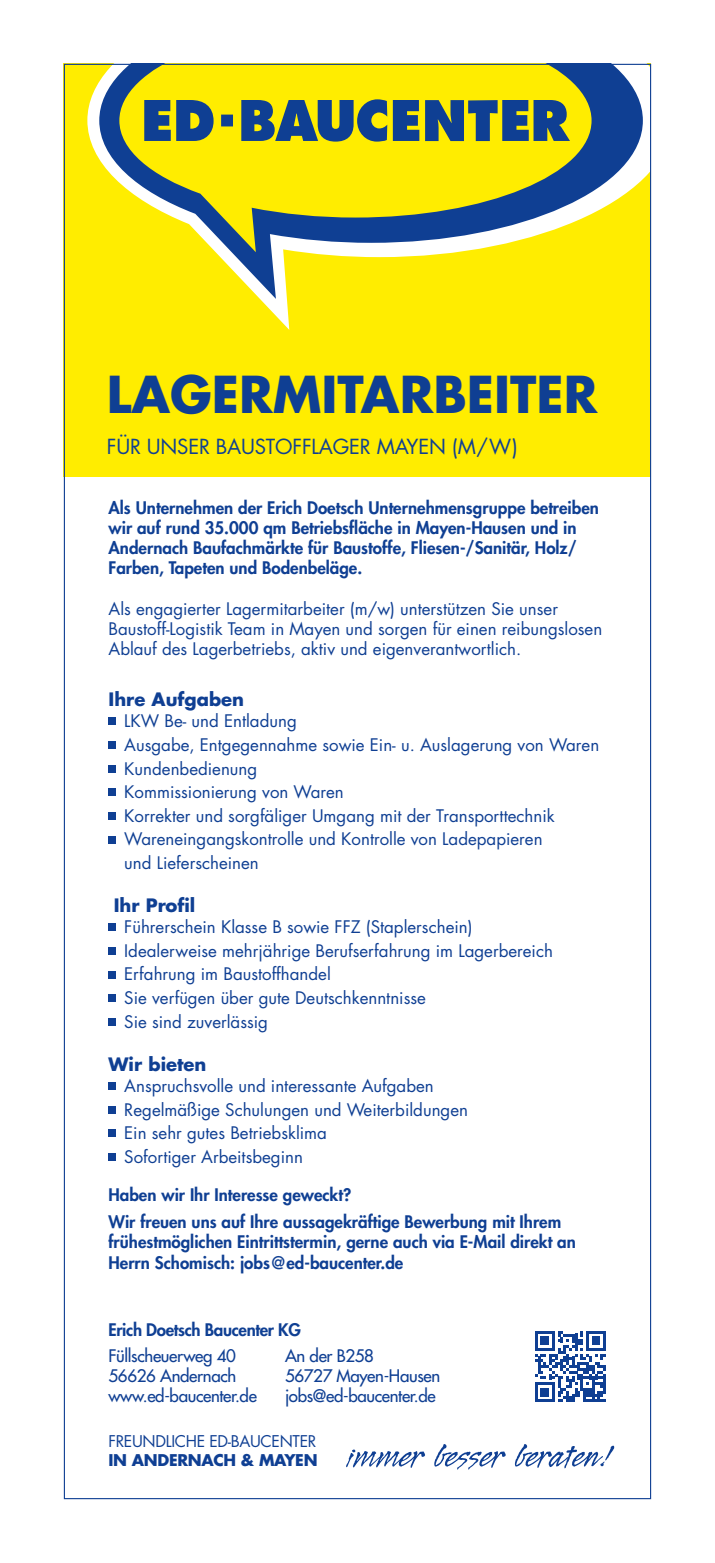
<style>
.page{position:relative;width:715px;height:1563px;background:#fff}
.page>*{position:absolute;margin:0;border:0;box-sizing:border-box;transform-origin:0 0}
.t1{font:700 49.5px "Futura";color:#0f3f93}
.t2{font:20.25px "Futura";letter-spacing:-.01em;color:#0f3f93}
.t3{font:700 18px "Futura";color:#0f3f93}
.t4{font:16.88px/20.2px "Futura";color:#0f3f93}
.t5{font:800 16.88px/20.2px "Futura";color:#0f3f93}
.t6{font:16.88px "Futura";letter-spacing:-.02em;color:#0f3f93}
.t7{font:800 16.88px "Futura";letter-spacing:-.02em;color:#0f3f93}
.t8{font:15.75px/18.9px "Futura";letter-spacing:-.02em;color:#0f3f93}
.s1{font-weight:700}
</style>
<div class="page">
<div style="left:64px;top:64px;width:587px;height:413px;background:#ffed00"></div>
<svg style="left:87px;top:66px;width:562px;height:264px"></svg>
<svg style="left:99px;top:66px;width:543px;height:233px"></svg>
<svg style="left:119px;top:66px;width:472px;height:186px"></svg>
<svg style="left:144px;top:99px;width:425px;height:43px"></svg>
<div style="left:108px;top:718px;width:8px;height:7px;background:#0f3f93"></div>
<div style="left:108px;top:741px;width:8px;height:7px;background:#0f3f93"></div>
<div style="left:108px;top:765px;width:8px;height:7px;background:#0f3f93"></div>
<div style="left:108px;top:789px;width:8px;height:7px;background:#0f3f93"></div>
<div style="left:108px;top:812px;width:8px;height:7px;background:#0f3f93"></div>
<div style="left:108px;top:836px;width:8px;height:7px;background:#0f3f93"></div>
<div style="left:108px;top:924px;width:8px;height:7px;background:#0f3f93"></div>
<div style="left:108px;top:947px;width:8px;height:7px;background:#0f3f93"></div>
<div style="left:108px;top:971px;width:8px;height:7px;background:#0f3f93"></div>
<div style="left:108px;top:994px;width:8px;height:8px;background:#0f3f93"></div>
<div style="left:108px;top:1018px;width:8px;height:7px;background:#0f3f93"></div>
<div style="left:108px;top:1082px;width:8px;height:7px;background:#0f3f93"></div>
<div style="left:108px;top:1106px;width:8px;height:7px;background:#0f3f93"></div>
<div style="left:108px;top:1129px;width:8px;height:8px;background:#0f3f93"></div>
<div style="left:108px;top:1153px;width:8px;height:7px;background:#0f3f93"></div>
<svg style="left:346px;top:1449px;width:79px;height:18px"></svg>
<svg style="left:434px;top:1444px;width:71px;height:25px"></svg>
<svg style="left:514px;top:1444px;width:100px;height:24px"></svg>
<svg style="left:535px;top:1331px;width:70px;height:71px"></svg>
<p class="t1" style="left:107px;top:362px;width:492px">LAGERMITARBEITER</p>
<p class="t2" style="left:107px;top:433px;width:412px">FÜR UNSER BAUSTOFFLAGER MAYEN (M/W)</p>
<p class="t5" style="left:108px;top:497px;width:492px">Als Unternehmen der Erich Doetsch Unternehmensgruppe betreiben</p>
<p class="t5" style="left:108px;top:517px;width:469px;text-align:justify">wir auf rund 35.000 qm Betriebsfläche in Mayen-Hausen und in Andernach Baufachmärkte für Baustoffe, Fliesen-/Sanitär, Holz/ Farben, Tapeten und Bodenbeläge.</p>
<p class="t4" style="left:108px;top:598px;width:495px">Als engagierter Lagermitarbeiter (m/w) unterstützen Sie unser<br>Baustoff-Logistik Team in Mayen und sorgen für einen reibungslosen<br>Ablauf des Lagerbetriebs, aktiv und eigenverantwortlich.</p>
<p class="t3" style="left:108px;top:687px;width:137px">Ihre Aufgaben</p>
<p class="t4" style="left:124px;top:711px;width:174px">LKW Be- und Entladung</p>
<p class="t4" style="left:124px;top:735px;width:476px">Ausgabe, Entgegennahme sowie Ein- u. Auslagerung von Waren</p>
<p class="t4" style="left:124px;top:758px;width:134px">Kundenbedienung</p>
<p class="t4" style="left:124px;top:782px;width:221px">Kommissionierung von Waren</p>
<p class="t4" style="left:124px;top:805px;width:432px">Korrekter und sorgfäliger Umgang mit der Transporttechnik</p>
<p class="t4" style="left:124px;top:829px;width:419px">Wareneingangskontrolle und Kontrolle von Ladepapieren</p>
<p class="t4" style="left:124px;top:853px;width:136px">und Lieferscheinen</p>
<p class="t3" style="left:114px;top:893px;width:83px">Ihr Profil</p>
<p class="t4" style="left:124px;top:917px;width:350px">Führerschein Klasse B sowie FFZ (Staplerschein)</p>
<p class="t4" style="left:124px;top:940px;width:430px">Idealerweise mehrjährige Berufserfahrung im Lagerbereich</p>
<p class="t4" style="left:124px;top:964px;width:208px">Erfahrung im Baustoffhandel</p>
<p class="t4" style="left:124px;top:988px;width:303px">Sie verfügen über gute Deutschkenntnisse</p>
<p class="t4" style="left:124px;top:1011px;width:145px">Sie sind zuverlässig</p>
<p class="t3" style="left:108px;top:1052px;width:99px">Wir bieten</p>
<p class="t4" style="left:124px;top:1075px;width:311px">Anspruchsvolle und interessante Aufgaben</p>
<p class="t4" style="left:124px;top:1099px;width:345px">Regelmäßige Schulungen und Weiterbildungen</p>
<p class="t4" style="left:124px;top:1123px;width:204px">Ein sehr gutes Betriebsklima</p>
<p class="t4" style="left:124px;top:1146px;width:180px">Sofortiger Arbeitsbeginn</p>
<p class="t5" style="left:108px;top:1184px;width:244px">Haben wir Ihr Interesse geweckt?</p>
<p class="t5" style="left:108px;top:1211px;width:454px">Wir freuen uns auf Ihre aussagekräftige Bewerbung mit Ihrem</p>
<p class="t5" style="left:108px;top:1232px;width:468px">frühestmöglichen Eintrittstermin, gerne auch via E-Mail direkt an<br>Herrn Schomisch: jobs@ed-baucenter.de</p>
<p class="t7" style="left:108px;top:1318px;width:194px">Erich Doetsch Baucenter KG</p>
<p class="t6" style="left:108px;top:1344px;width:129px">Füllscheuerweg 40</p>
<p class="t6" style="left:108px;top:1365px;width:129px">56626 Andernach</p>
<p class="t6" style="left:108px;top:1385px;width:150px">www.ed-baucenter.de</p>
<p class="t6" style="left:285px;top:1344px;width:90px">An der B258</p>
<p class="t6" style="left:285px;top:1365px;width:157px">56727 Mayen-Hausen</p>
<p class="t6" style="left:285px;top:1385px;width:152px">jobs@ed-baucenter.de</p>
<p class="t8" style="left:108px;top:1432px;width:210px">FREUNDLICHE ED-BAUCENTER<br><span class="s1">IN ANDERNACH &amp; MAYEN</span></p>
</div>
